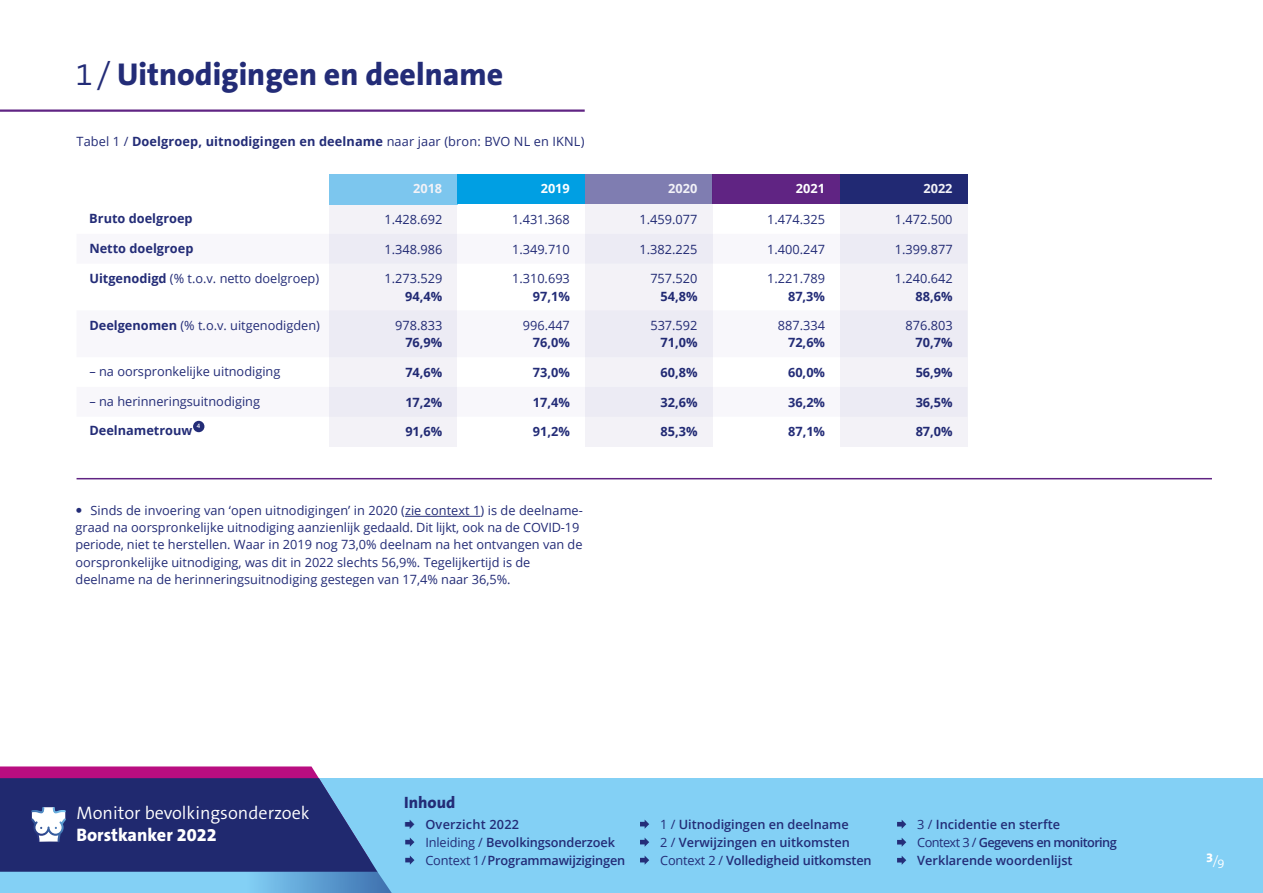
<style>
.page{position:relative;width:1263px;height:893px;background:#fff}
.page>*{position:absolute;margin:0;border:0;box-sizing:border-box;transform-origin:0 0}
.t1{font:800 31.8px "The Sans B8";color:#232c77}
.t2{font:300 18.15px "The Sans B4";color:#fff}
.t3{font:800 18.15px "The Sans B8";color:#fff}
.t4{font:800 16.5px "The Sans B8";color:#232c77}
.t5{font:300 12.9px "The Sans B4";color:#fff}
.t6{font:12.75px/17.2px "Open Sans";color:#232c77}
.t7{font:600 12.75px/18px "Open Sans";color:#232c77}
.t8{font:700 12.75px "Open Sans";color:#232c77}
.t9{font:700 12.75px "Open Sans";color:#fff}
.t10{font:600 6px "Open Sans";color:#fff}
.s1{font-family:"The Sans B4";font-weight:300}
.s2{font-weight:700}
.s3{font-weight:400}
</style>
<div class="page">
<div style="left:304px;top:778px;width:959px;height:115px;background:#83d0f5"></div>
<hr style="left:0;top:109px;width:585px;height:3px;background:#602483">
<hr style="left:77px;top:478px;width:1135px;height:1px;background:#602483">
<svg style="left:0;top:766px;width:392px;height:127px;background:#495594"></svg>
<div style="left:457px;top:174px;width:128px;height:30px;background:#009fe3"></div>
<div style="left:712px;top:174px;width:128px;height:30px;background:#602483"></div>
<svg style="left:329px;top:446px;width:638px;height:1px"></svg>
<hr style="left:405px;top:516px;width:75px;height:1px;background:#232c77">
<svg style="left:585px;top:174px;width:127px;height:272px;fill:#eeedf5"></svg>
<svg style="left:330px;top:174px;width:127px;height:272px;fill:#edecf4"></svg>
<svg style="left:840px;top:174px;width:127px;height:272px;fill:#eeedf5"></svg>
<div style="left:193px;top:421px;width:11px;height:11px;background:#232c77;border-radius:50%"></div>
<p class="t1" style="left:75px;top:57px;width:429px"><span class="s1">1 /</span> Uitnodigingen en deelname</p>
<p class="t6" style="left:77px;top:132px;width:509px">Tabel 1 / <span class="s2">Doelgroep, uitnodigingen en deelname</span> naar jaar (bron: BVO NL en IKNL)</p>
<p class="t9" style="left:413px;top:180px;width:31px">2018</p>
<p class="t9" style="left:541px;top:180px;width:31px">2019</p>
<p class="t9" style="left:668px;top:180px;width:31px">2020</p>
<p class="t9" style="left:796px;top:180px;width:31px">2021</p>
<p class="t9" style="left:923px;top:180px;width:31px">2022</p>
<p class="t8" style="left:89px;top:209px;width:105px">Bruto doelgroep</p>
<p class="t6" style="left:384px;top:210px;width:59px">1.428.692</p>
<p class="t6" style="left:512px;top:210px;width:59px">1.431.368</p>
<p class="t6" style="left:640px;top:210px;width:59px">1.459.077</p>
<p class="t6" style="left:767px;top:210px;width:59px">1.474.325</p>
<p class="t6" style="left:895px;top:210px;width:59px">1.472.500</p>
<p class="t8" style="left:89px;top:239px;width:106px">Netto doelgroep</p>
<p class="t6" style="left:384px;top:240px;width:59px">1.348.986</p>
<p class="t6" style="left:512px;top:240px;width:59px">1.349.710</p>
<p class="t6" style="left:640px;top:240px;width:59px">1.382.225</p>
<p class="t6" style="left:767px;top:240px;width:59px">1.400.247</p>
<p class="t6" style="left:895px;top:240px;width:59px">1.399.877</p>
<p class="t6" style="left:89px;top:269px;width:231px"><span class="s2">Uitgenodigd</span> (% t.o.v. netto doelgroep)</p>
<p class="t6" style="left:384px;top:270px;width:59px">1.273.529</p>
<p class="t8" style="left:405px;top:287px;width:39px">94,4%</p>
<p class="t6" style="left:512px;top:270px;width:59px">1.310.693</p>
<p class="t8" style="left:533px;top:287px;width:39px">97,1%</p>
<p class="t6" style="left:650px;top:270px;width:49px">757.520</p>
<p class="t8" style="left:660px;top:287px;width:39px">54,8%</p>
<p class="t6" style="left:895px;top:270px;width:59px">1.240.642</p>
<p class="t8" style="left:916px;top:287px;width:39px">88,6%</p>
<p class="t6" style="left:767px;top:270px;width:59px">1.221.789</p>
<p class="t8" style="left:788px;top:287px;width:39px">87,3%</p>
<p class="t6" style="left:89px;top:316px;width:232px"><span class="s2">Deelgenomen</span> (% t.o.v. uitgenodigden)</p>
<p class="t6" style="left:395px;top:316px;width:49px">978.833</p>
<p class="t8" style="left:405px;top:334px;width:39px">76,9%</p>
<p class="t6" style="left:523px;top:316px;width:49px">996.447</p>
<p class="t8" style="left:533px;top:334px;width:39px">76,0%</p>
<p class="t6" style="left:650px;top:316px;width:49px">537.592</p>
<p class="t8" style="left:660px;top:334px;width:39px">71,0%</p>
<p class="t6" style="left:778px;top:316px;width:49px">887.334</p>
<p class="t8" style="left:788px;top:334px;width:39px">72,6%</p>
<p class="t6" style="left:905px;top:316px;width:49px">876.803</p>
<p class="t8" style="left:916px;top:334px;width:39px">70,7%</p>
<p class="t6" style="left:89px;top:362px;width:192px">– na oorspronkelijke uitnodiging</p>
<p class="t8" style="left:405px;top:363px;width:39px">74,6%</p>
<p class="t8" style="left:533px;top:363px;width:39px">73,0%</p>
<p class="t8" style="left:660px;top:363px;width:39px">60,8%</p>
<p class="t8" style="left:788px;top:363px;width:39px">60,0%</p>
<p class="t8" style="left:916px;top:363px;width:39px">56,9%</p>
<p class="t6" style="left:89px;top:392px;width:172px">– na herinneringsuitnodiging</p>
<p class="t8" style="left:405px;top:393px;width:39px">17,2%</p>
<p class="t8" style="left:533px;top:393px;width:39px">17,4%</p>
<p class="t8" style="left:660px;top:393px;width:39px">32,6%</p>
<p class="t8" style="left:788px;top:393px;width:39px">36,2%</p>
<p class="t8" style="left:916px;top:393px;width:39px">36,5%</p>
<p class="t8" style="left:89px;top:422px;width:105px">Deelnametrouw</p>
<p class="t8" style="left:405px;top:423px;width:39px">91,6%</p>
<p class="t8" style="left:533px;top:423px;width:39px">91,2%</p>
<p class="t8" style="left:660px;top:423px;width:39px">85,3%</p>
<p class="t8" style="left:788px;top:423px;width:39px">87,1%</p>
<p class="t8" style="left:916px;top:423px;width:39px">87,0%</p>
<p class="t10" style="left:197px;top:422px;width:5px">4</p>
<p class="t6" style="left:76px;top:501px;width:509px;text-indent:15px">Sinds de invoering van ‘open uitnodigingen’ in 2020 (zie context 1) is de deelname&shy;graad na oorspronkelijke uitnodiging aanzienlijk gedaald. Dit lijkt, ook na de COVID-19 periode, niet te herstellen. Waar in 2019 nog 73,0% deelnam na het ontvangen van de oorspronkelijke uitnodiging, was dit in 2022 slechts 56,9%. Tegelijkertijd is de deelname na de herinneringsuitnodiging gestegen van 17,4% naar 36,5%.</p>
<h2 class="t2" style="left:77px;top:804px;width:235px">Monitor bevolkingsonderzoek</h2>
<h2 class="t3" style="left:77px;top:825px;width:142px">Borstkanker 2022</h2>
<p class="t4" style="left:404px;top:793px;width:53px">Inhoud</p>
<p class="t7" style="left:425px;top:815px;width:201px">Overzicht 2022<br><span class="s3">Inleiding /</span> Bevolkingsonderzoek<br><span class="s3">Context 1 /</span> Programmawijzigingen</p>
<p class="t7" style="left:660px;top:815px;width:213px"><span class="s3">1 /</span> Uitnodigingen en deelname<br><span class="s3">2 /</span> Verwijzingen en uitkomsten<br><span class="s3">Context 2 /</span> Volledigheid uitkomsten</p>
<p class="t7" style="left:917px;top:815px;width:201px"><span class="s3">3 /</span> Incidentie en sterfte<br><span class="s3">Context 3 /</span> Gegevens en monitoring<br>Verklarende woordenlijst</p>
<p class="t5" style="left:1206px;top:856px;width:20px"><sup>3</sup>/9</p>
</div>
